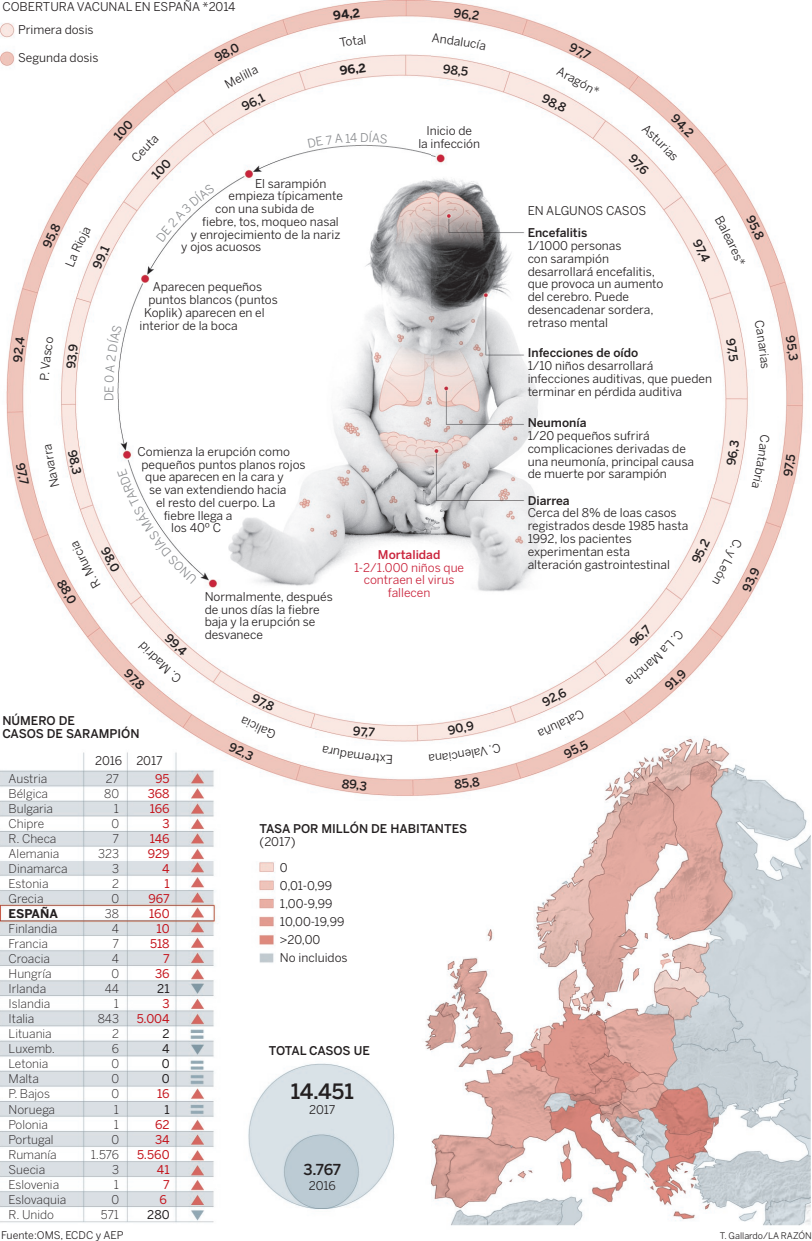
<style>
.page{position:relative;width:812px;height:1241px;background:#fff}
.page>*{position:absolute;margin:0;border:0;box-sizing:border-box;transform-origin:0 0}
.t1{font:500 21px "Benton Sans";color:#231f20}
.t2{font:500 15px "Benton Sans";color:#231f20}
.t3{font:12px/12.8px "Benton Sans";color:#231f20}
.t4{font:300 12px/15px "Benton Sans";color:#231f20}
.t5{font:500 12px/13.5px "Benton Sans";color:#231f20}
.t6{font:12px/15px "Benton Sans";color:#c4121a;text-align:right}
.t7{font:12px/12.8px "Benton Sans";color:#ca243c;text-align:center}
.t8{font:700 12px "Benton Sans";color:#231f20}
.t9{font:500 12px "Benton Sans";letter-spacing:-.025em;color:#231f20}
.t10{font:500 12px "Benton Sans";color:#ca243c}
.t11{font:12px/15px "Benton Sans";color:#231f20;text-align:justify}
.t12{font:12px "Benton Sans";color:#8a8c8f}
.t13{font:10.5px "Benton Sans";color:#231f20}
.t14{font:9px "Benton Sans";color:#231f20}
</style>
<div class="page">
<img style="left:1px;top:1px;width:430px;height:1222px">
<img style="left:431px;top:1px;width:378px;height:1225px">
<svg style="left:751px;top:435px;width:18px;height:53px"></svg>
<svg style="left:712px;top:538px;width:29px;height:46px"></svg>
<svg style="left:625px;top:629px;width:59px;height:55px"></svg>
<svg style="left:537px;top:709px;width:47px;height:26px"></svg>
<svg style="left:428px;top:742px;width:73px;height:19px"></svg>
<svg style="left:322px;top:745px;width:70px;height:18px"></svg>
<svg style="left:241px;top:716px;width:35px;height:23px"></svg>
<svg style="left:138px;top:641px;width:44px;height:42px"></svg>
<svg style="left:72px;top:540px;width:28px;height:48px"></svg>
<svg style="left:45px;top:444px;width:14px;height:43px"></svg>
<svg style="left:40px;top:337px;width:14px;height:42px"></svg>
<svg style="left:65px;top:226px;width:26px;height:41px"></svg>
<svg style="left:224px;top:67px;width:34px;height:21px"></svg>
<svg style="left:339px;top:35px;width:26px;height:12px"></svg>
<svg style="left:431px;top:33px;width:54px;height:17px"></svg>
<svg style="left:556px;top:66px;width:44px;height:27px"></svg>
<svg style="left:641px;top:124px;width:36px;height:37px"></svg>
<svg style="left:714px;top:216px;width:31px;height:49px"></svg>
<svg style="left:753px;top:320px;width:15px;height:48px"></svg>
<svg style="left:117px;top:468px;width:80px;height:115px"></svg>
<svg style="left:104px;top:324px;width:18px;height:76px"></svg>
<svg style="left:113px;top:119px;width:102px;height:123px"></svg>
<svg style="left:307px;top:133px;width:50px;height:14px"></svg>
<svg style="left:369px;top:131px;width:18px;height:12px"></svg>
<p class="t3" style="left:18px;top:-4px;width:218px;line-height:23px;text-indent:-16px">COBERTURA VACUNAL EN ESPAÑA *2014<br>Primera dosis</p>
<p class="t3" style="left:18px;top:52px;width:82px">Segunda dosis</p>
<p class="t5" style="left:212px;top:53px;width:27px;rotate:-27deg">98,0</p>
<p class="t5" style="left:240px;top:102px;width:25px;rotate:-26deg">96,1</p>
<p class="t8" style="left:332px;top:11px;width:28px;rotate:-8deg">94,2</p>
<p class="t8" style="left:339px;top:66px;width:28px;rotate:-8deg">96,2</p>
<p class="t12" style="left:360px;top:133px;width:10px">D</p>
<p class="t5" style="left:41px;top:245px;width:27px;rotate:-65deg">95,8</p>
<p class="t5" style="left:91px;top:265px;width:25px;rotate:-66deg">99,1</p>
<p class="t5" style="left:11px;top:361px;width:27px;rotate:-83deg">92,4</p>
<p class="t5" style="left:65px;top:368px;width:27px;rotate:-84deg">93,9</p>
<p class="t3" style="left:255px;top:178px;width:73px">El sarampión</p>
<p class="t3" style="left:228px;top:191px;width:116px">empieza típicamente</p>
<p class="t3" style="left:215px;top:203px;width:101px">con una subida de</p>
<p class="t3" style="left:202px;top:216px;width:138px">fiebre, tos, moqueo nasal</p>
<p class="t3" style="left:190px;top:229px;width:151px">y enrojecimiento de la nariz</p>
<p class="t3" style="left:181px;top:242px;width:81px">y ojos acuosos</p>
<p class="t3" style="left:153px;top:281px;width:111px">Aparecen pequeños</p>
<p class="t3" style="left:148px;top:294px;width:131px">puntos blancos (puntos</p>
<p class="t3" style="left:144px;top:307px;width:122px">Koplik) aparecen en el</p>
<p class="t3" style="left:139px;top:320px;width:100px">interior de la boca</p>
<p class="t5" style="left:26px;top:461px;width:23px;rotate:78deg">97,7</p>
<p class="t5" style="left:78px;top:448px;width:27px;rotate:78deg">98,3</p>
<p class="t3" style="left:137px;top:446px;width:154px">Comienza la erupción como</p>
<p class="t3" style="left:141px;top:458px;width:166px">pequeños puntos planos rojos</p>
<p class="t3" style="left:145px;top:471px;width:140px">que aparecen en la cara y</p>
<p class="t3" style="left:149px;top:484px;width:139px">se van extendiendo hacia</p>
<p class="t3" style="left:156px;top:497px;width:121px">el resto del cuerpo. La</p>
<p class="t3" style="left:163px;top:509px;width:70px">fiebre llega a</p>
<p class="t3" style="left:171px;top:522px;width:51px">los 40º C</p>
<p class="t5" style="left:454px;top:6px;width:27px;rotate:9deg">96,2</p>
<p class="t5" style="left:443px;top:62px;width:27px;rotate:8deg">98,5</p>
<p class="t3" style="left:418px;top:125px;width:63px;text-align:center">Inicio de<br>la infección</p>
<p class="t5" style="left:66px;top:577px;width:27px;rotate:60deg">88,0</p>
<p class="t5" style="left:110px;top:545px;width:27px;rotate:61deg">98,0</p>
<p class="t5" style="left:131px;top:666px;width:24px;rotate:45deg">97,8</p>
<p class="t5" style="left:2px;top:714px;width:139px">NÚMERO DE<br>CASOS DE SARAMPIÓN</p>
<p class="t5" style="left:171px;top:630px;width:27px;rotate:44deg">99,4</p>
<p class="t4" style="left:9px;top:772px;width:60px">Austria<br>Bélgica<br>Bulgaria<br>Chipre<br>R. Checa<br>Alemania<br>Dinamarca<br>Estonia<br>Grecia</p>
<p class="t8" style="left:9px;top:908px;width:51px">ESPAÑA</p>
<p class="t4" style="left:9px;top:922px;width:59px">Finlandia<br>Francia<br>Croacia<br>Hungría<br>Irlanda<br>Islandia<br>Italia<br>Lituania<br>Luxemb.<br>Letonia<br>Malta<br>P. Bajos<br>Noruega<br>Polonia<br>Portugal<br>Rumanía<br>Suecia<br>Eslovenia<br>Eslovaquia<br>R. Unido</p>
<p class="t3" style="left:95px;top:755px;width:69px">2016 2017</p>
<p class="t4" style="left:91px;top:772px;width:30px;text-align:right">27<br>80<br>1<br>0<br>7<br>323<br>3<br>2<br>0<br>38<br>4<br>7<br>4<br>0<br>44<br>1<br>843<br>2<br>6<br>0<br>0<br>0<br>1<br>1<br>0<br>1.576<br>3<br>1<br>0<br>571</p>
<p class="t6" style="left:148px;top:771px;width:23px">95<br>368<br>166<br>3<br>146<br>929<br>4<br>1<br>967<br>160<br>10<br>518<br>7<br>36</p>
<p class="t11" style="left:157px;top:981px;width:14px">21</p>
<p class="t6" style="left:137px;top:996px;width:34px">3<br>5.004</p>
<p class="t11" style="left:162px;top:1026px;width:9px">2<br>4<br>0<br>0</p>
<p class="t6" style="left:157px;top:1086px;width:14px">16</p>
<p class="t11" style="left:164px;top:1101px;width:7px">1</p>
<p class="t6" style="left:137px;top:1116px;width:34px">62<br>34<br>5.560<br>41<br>7<br>6</p>
<p class="t11" style="left:147px;top:1206px;width:24px">280</p>
<p class="t10" style="left:377px;top:549px;width:64px">Mortalidad</p>
<p class="t7" style="left:354px;top:562px;width:111px">1-2/1.000 niños que contraen el virus</p>
<p class="t3" style="left:204px;top:591px;width:129px">Normalmente, después</p>
<p class="t7" style="left:388px;top:587px;width:44px">fallecen</p>
<p class="t3" style="left:204px;top:603px;width:116px">de unos días la fiebre baja y la erupción se desvanece</p>
<p class="t5" style="left:255px;top:691px;width:24px;rotate:26deg">97,8</p>
<p class="t5" style="left:232px;top:740px;width:27px;rotate:25deg">92,3</p>
<p class="t5" style="left:354px;top:724px;width:23px;rotate:7deg">97,7</p>
<p class="t5" style="left:446px;top:724px;width:28px;rotate:-11deg">90,9</p>
<p class="t5" style="left:342px;top:776px;width:27px;rotate:7deg">89,3</p>
<p class="t5" style="left:453px;top:778px;width:27px;rotate:-9deg">85,8</p>
<p class="t5" style="left:259px;top:822px;width:209px">TASA POR MILLÓN DE HABITANTES</p>
<p class="t3" style="left:259px;top:836px;width:37px">(2017)</p>
<p class="t3" style="left:280px;top:859px;width:69px;line-height:18px">0<br>0,01-0,99<br>1,00-9,99<br>10,00-19,99 &gt;20,00<br>No incluidos</p>
<p class="t9" style="left:269px;top:1045px;width:102px">TOTAL CASOS UE</p>
<h1 class="t1" style="left:290px;top:1082px;width:64px">14.451</h1>
<p class="t3" style="left:309px;top:1103px;width:28px">2017</p>
<p class="t2" style="left:303px;top:1163px;width:39px">3.767</p>
<p class="t3" style="left:308px;top:1179px;width:29px">2016</p>
<p class="t5" style="left:573px;top:41px;width:23px;rotate:28deg">97,7</p>
<p class="t5" style="left:545px;top:92px;width:27px;rotate:27deg">98,8</p>
<p class="t5" style="left:635px;top:152px;width:24px;rotate:46deg">97,6</p>
<p class="t3" style="left:527px;top:205px;width:120px">EN ALGUNOS CASOS</p>
<p class="t5" style="left:677px;top:112px;width:27px;rotate:45deg">94,2</p>
<p class="t5" style="left:527px;top:227px;width:61px">Encefalitis</p>
<p class="t3" style="left:527px;top:240px;width:137px">1/1000 personas<br>con sarampión desarrollará encefalitis, que provoca un aumento del cerebro. Puede desencadenar sordera, retraso mental</p>
<p class="t5" style="left:527px;top:346px;width:112px">Infecciones de oído</p>
<p class="t3" style="left:527px;top:360px;width:186px">1/10 niños desarrollará infecciones auditivas, que pueden terminar en pérdida auditiva</p>
<p class="t5" style="left:527px;top:416px;width:60px">Neumonía</p>
<p class="t3" style="left:527px;top:430px;width:168px">1/20 pequeños sufrirá complicaciones derivadas de una neumonía, principal causa de muerte por sarampión</p>
<p class="t5" style="left:527px;top:494px;width:43px">Diarrea</p>
<p class="t3" style="left:527px;top:507px;width:162px">Cerca del 8% de loas casos registrados desde 1985 hasta<br>1992, los pacientes experimentan esta<br>alteración gastrointestinal</p>
<p class="t5" style="left:701px;top:237px;width:25px;rotate:64deg">97,4</p>
<p class="t5" style="left:689px;top:559px;width:27px;rotate:-63deg">95,2</p>
<p class="t5" style="left:540px;top:697px;width:27px;rotate:-27deg">92,6</p>
<p class="t5" style="left:561px;top:748px;width:27px;rotate:-26deg">95,5</p>
<p class="t5" style="left:627px;top:639px;width:26px;rotate:-46deg">96,7</p>
<p class="t5" style="left:662px;top:683px;width:25px;rotate:-43deg">91,9</p>
<p class="t5" style="left:754px;top:213px;width:27px;rotate:64deg">95,8</p>
<p class="t5" style="left:736px;top:337px;width:24px;rotate:82deg">97,5</p>
<p class="t5" style="left:724px;top:464px;width:27px;rotate:-81deg">96,3</p>
<p class="t5" style="left:739px;top:588px;width:27px;rotate:-66deg">93,9</p>
<p class="t5" style="left:796px;top:335px;width:27px;rotate:82deg">95,3</p>
<p class="t5" style="left:781px;top:475px;width:24px;rotate:-81deg">97,5</p>
<p class="t13" style="left:1px;top:1230px;width:124px">Fuente:OMS, ECDC y AEP</p>
<p class="t14" style="left:719px;top:1231px;width:93px">T. Gallardo/LA RAZÓN</p>
</div>
